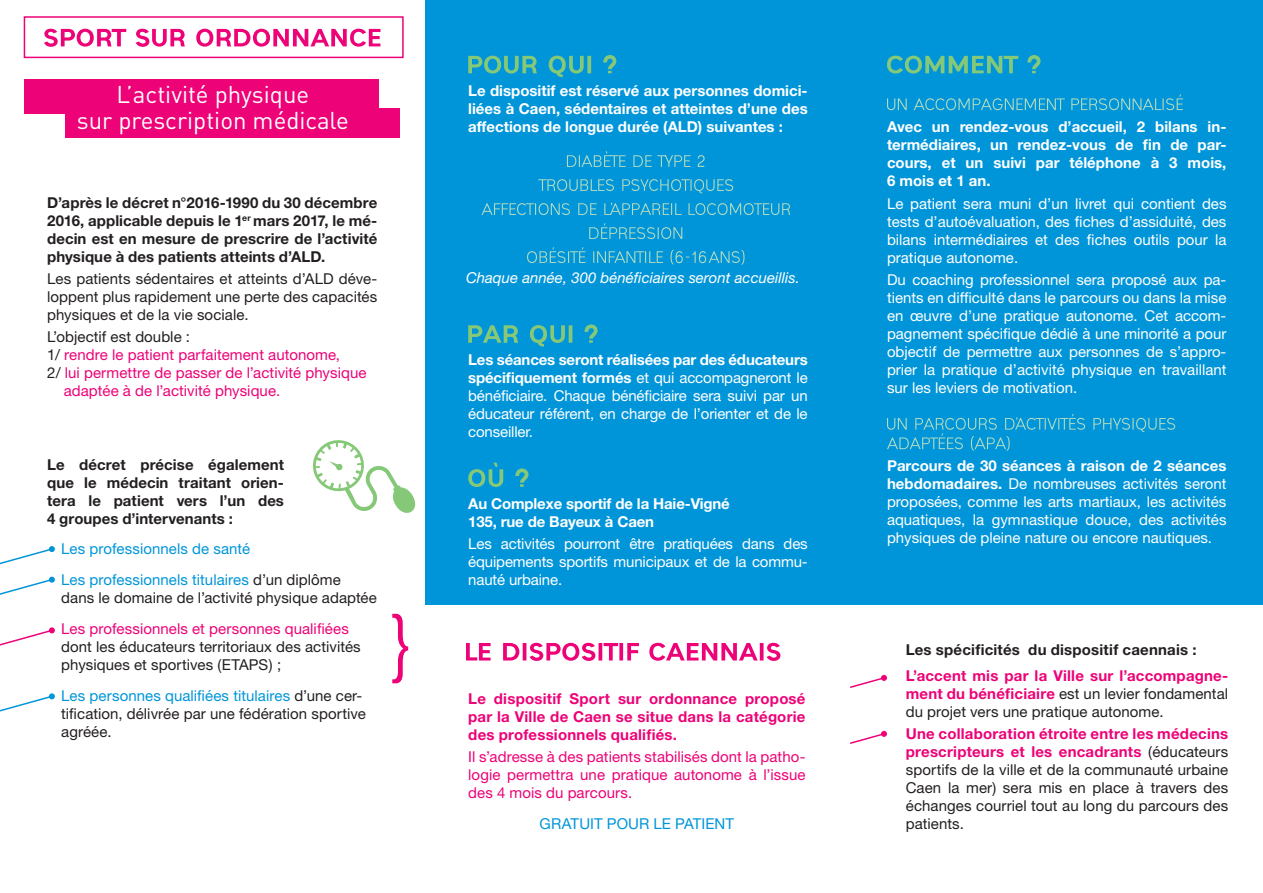
<style>
.page{position:relative;width:1263px;height:893px;background:#fff}
.page>*{position:absolute;margin:0;border:0;box-sizing:border-box;transform-origin:0 0}
.t1{font:300 75.6px "Helvetica Neue";color:#ed0277}
.t2{font:24px "DIN Pro";color:#fff}
.t3{font:15px/18px "Helvetica Neue";color:#fff;text-align:justify}
.t4{font:15px/18px "Helvetica Neue";letter-spacing:.005em;color:#231f20}
.t5{font:700 15px/18px "Helvetica Neue";color:#fff;text-align:justify}
.t6{font:700 15px/18px "Helvetica Neue";letter-spacing:.005em;color:#231f20;text-align:justify}
.t7{font:15px/18px "Helvetica Neue";letter-spacing:.005em;color:#ed0277;text-align:justify}
.t8{font:700 15px/18px "Helvetica Neue";letter-spacing:.015em;color:#ed0277;text-align:justify}
.t9{font:italic 15px "Helvetica Neue";color:#fff}
.t10{font:15px "Helvetica Neue";letter-spacing:.005em;color:#0095d9}
.s1{color:#231f20}
.s2{font-weight:700}
.s3{color:#0095d9}
.s4{color:#ed0277}
.s5{font-weight:400;color:#231f20}
.s6{font-weight:700;color:#ed0277}
</style>
<div class="page">
<svg style="left:850px;top:675px;width:37px;height:13px"></svg>
<svg style="left:850px;top:731px;width:37px;height:13px"></svg>
<div style="left:425px;top:0;width:838px;height:604px;background:#0095d9"></div>
<div style="left:24px;top:16px;width:380px;height:42px;border:2px solid #ed0277"></div>
<svg style="left:44px;top:29px;width:336px;height:18px"></svg>
<svg style="left:0;top:546px;width:55px;height:19px"></svg>
<svg style="left:0;top:577px;width:55px;height:18px"></svg>
<svg style="left:0;top:627px;width:55px;height:19px"></svg>
<svg style="left:0;top:693px;width:55px;height:19px"></svg>
<svg style="left:313px;top:440px;width:103px;height:73px"></svg>
<svg style="left:468px;top:55px;width:148px;height:22px"></svg>
<svg style="left:567px;top:151px;width:138px;height:16px"></svg>
<svg style="left:538px;top:179px;width:195px;height:14px"></svg>
<svg style="left:482px;top:203px;width:308px;height:12px"></svg>
<svg style="left:589px;top:223px;width:93px;height:16px"></svg>
<svg style="left:527px;top:247px;width:217px;height:18px"></svg>
<svg style="left:468px;top:324px;width:130px;height:22px"></svg>
<svg style="left:468px;top:463px;width:60px;height:24px"></svg>
<svg style="left:887px;top:55px;width:153px;height:19px"></svg>
<svg style="left:887px;top:95px;width:296px;height:15px"></svg>
<svg style="left:887px;top:414px;width:288px;height:37px"></svg>
<svg style="left:466px;top:643px;width:314px;height:18px"></svg>
<div style="left:24px;top:79px;width:354px;height:34px;background:#ed0277"></div>
<div style="left:65px;top:108px;width:335px;height:30px;background:#ed0277"></div>
<p class="t2" style="left:116px;top:78px;width:194px">L’activité physique</p>
<p class="t2" style="left:77px;top:104px;width:274px">sur prescription médicale</p>
<p class="t6" style="left:47px;top:193px;width:332px">D’après le décret n°2016-1990 du 30 décembre 2016, applicable depuis le 1<sup>er</sup> mars 2017, le mé&shy;decin est en mesure de prescrire de l’activité physique à des patients atteints d’ALD.</p>
<p class="t4" style="left:47px;top:269px;width:332px;text-align:justify">Les patients sédentaires et atteints d’ALD déve&shy;loppent plus rapidement une perte des capacités physiques et de la vie sociale.</p>
<p class="t4" style="left:47px;top:328px;width:145px">L’objectif est double :</p>
<p class="t7" style="left:47px;top:346px;width:295px"><span class="s1">1/</span> rendre le patient parfaitement autonome,</p>
<p class="t7" style="left:47px;top:364px;width:321px"><span class="s1">2/</span> lui permettre de passer de l’activité physique</p>
<p class="t7" style="left:64px;top:382px;width:218px">adaptée à de l’activité physique.</p>
<p class="t5" style="left:468px;top:81px;width:341px">Le dispositif est réservé aux personnes domici&shy;liées à Caen, sédentaires et atteintes d’une des affections de longue durée (ALD) suivantes :</p>
<p class="t9" style="left:466px;top:268px;width:335px">Chaque année, 300 bénéficiaires seront accueillis.</p>
<p class="t3" style="left:468px;top:350px;width:341px"><span class="s2">Les séances seront réalisées par des éducateurs spécifiquement formés</span> et qui accompagneront le bénéficiaire. Chaque bénéficiaire sera suivi par un éducateur référent, en charge de l’orienter et de le conseiller.</p>
<p class="t6" style="left:47px;top:455px;width:238px">Le décret précise également que le médecin traitant orien&shy;tera le patient vers l’un des 4 groupes d’intervenants :</p>
<p class="t10" style="left:61px;top:540px;width:190px">Les professionnels de santé</p>
<p class="t4" style="left:61px;top:570px;width:317px"><span class="s3">Les professionnels titulaires</span> d’un diplôme dans le domaine de l’activité physique adaptée</p>
<p class="t4" style="left:61px;top:619px;width:301px"><span class="s4">Les professionnels et personnes qualifiées </span>dont les éducateurs territoriaux des activités physiques et sportives (ETAPS) ;</p>
<p class="t4" style="left:61px;top:686px;width:306px"><span class="s3">Les personnes qualifiées titulaires</span> d’une cer&shy;tification, délivrée par une fédération sportive agréée.</p>
<p class="t8" style="left:468px;top:689px;width:339px">Le dispositif Sport sur ordonnance proposé par la Ville de Caen se situe dans la catégorie des professionnels qualifiés.</p>
<p class="t7" style="left:468px;top:747px;width:339px">Il s’adresse à des patients stabilisés dont la patho&shy;logie permettra une pratique autonome à l’issue des 4 mois du parcours.</p>
<p class="t10" style="left:540px;top:814px;width:196px">GRATUIT POUR LE PATIENT</p>
<p class="t5" style="left:468px;top:494px;width:263px">Au Complexe sportif de la Haie-Vigné<br>135, rue de Bayeux à Caen</p>
<p class="t3" style="left:468px;top:535px;width:341px">Les activités pourront être pratiquées dans des équipements sportifs municipaux et de la commu&shy;nauté urbaine.</p>
<p class="t1" style="left:389px;top:596px;width:27px">}</p>
<p class="t5" style="left:887px;top:118px;width:341px">Avec un rendez-vous d’accueil, 2 bilans in&shy;termédiaires, un rendez-vous de fin de par&shy;cours, et un suivi par téléphone à 3 mois, 6 mois et 1 an.</p>
<p class="t3" style="left:887px;top:194px;width:341px">Le patient sera muni d’un livret qui contient des tests d’autoévaluation, des fiches d’assiduité, des bilans intermédiaires et des fiches outils pour la pratique autonome.</p>
<p class="t3" style="left:887px;top:270px;width:341px">Du coaching professionnel sera proposé aux pa&shy;tients en difficulté dans le parcours ou dans la mise en œuvre d’une pratique autonome. Cet accom&shy;pagnement spécifique dédié à une minorité a pour objectif de permettre aux personnes de s’appro&shy;prier la pratique d’activité physique en travaillant sur les leviers de motivation.</p>
<p class="t3" style="left:887px;top:457px;width:341px"><span class="s2">Parcours de 30 séances à raison de 2 séances hebdomadaires.</span> De nombreuses activités seront proposées, comme les arts martiaux, les activités aquatiques, la gymnastique douce, des activités physiques de pleine nature ou encore nautiques.</p>
<p class="t6" style="left:906px;top:640px;width:292px">Les spécificités du dispositif caennais :</p>
<p class="t8" style="left:906px;top:666px;width:324px">L’accent mis par la Ville sur l’accompagne&shy;ment du bénéficiaire <span class="s5">est un levier fondamental du projet vers une pratique autonome.</span></p>
<p class="t4" style="left:906px;top:725px;width:324px;text-align:justify"><span class="s6">Une collaboration étroite entre les médecins prescripteurs et les encadrants</span> (éducateurs sportifs de la ville et de la communauté urbaine Caen la mer) sera mis en place à travers des échanges courriel tout au long du parcours des patients.</p>
</div>
